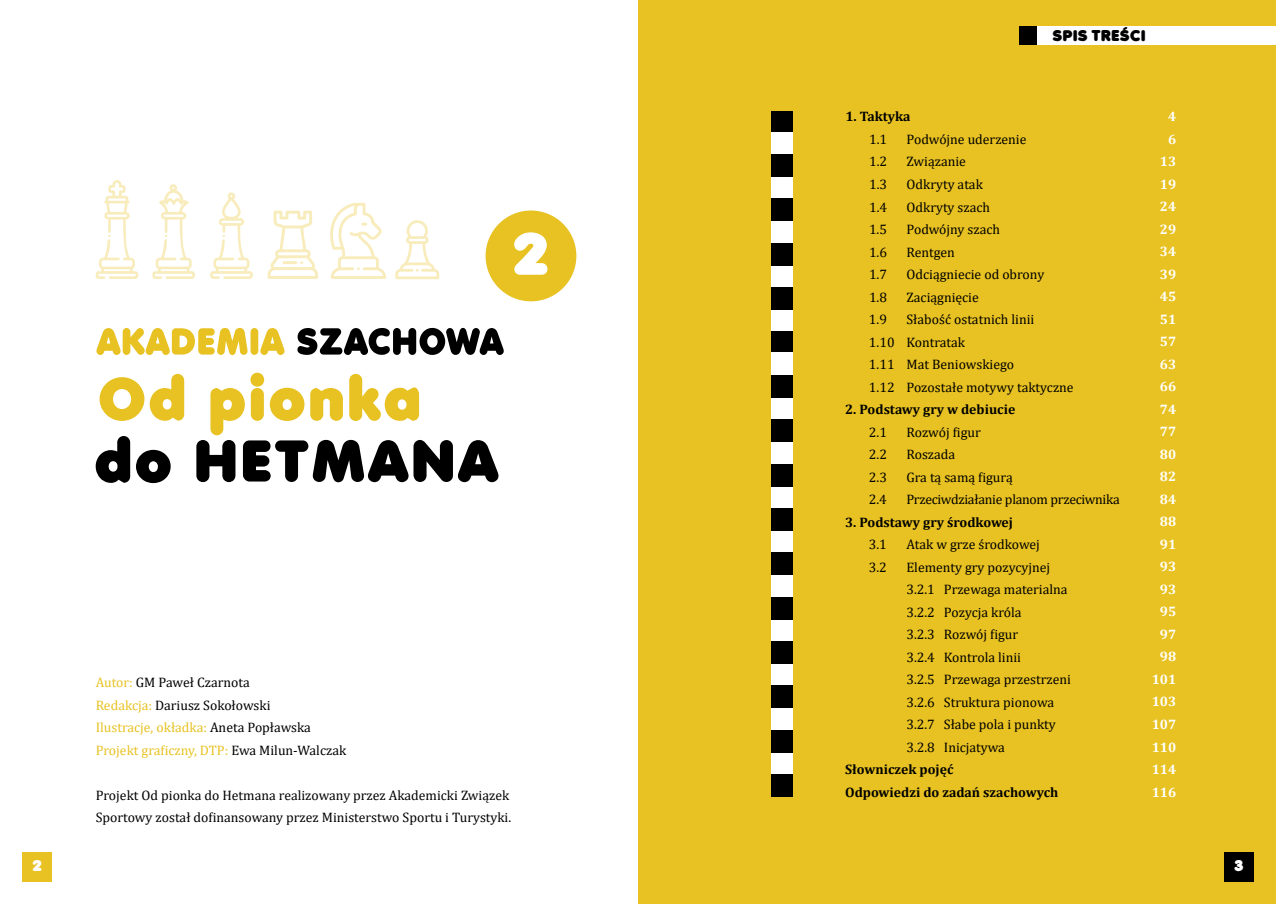
<style>
.page{position:relative;width:1276px;height:904px;background:#fff}
.page>*{position:absolute;margin:0;border:0;box-sizing:border-box;transform-origin:0 0}
.t1{font:57.62px "Anja Elianeaccent Nornal";color:#fff}
.t2{font:15px "Anja Elianeaccent Nornal";letter-spacing:.05em;color:#000}
.t3{font:15px "Anja Elianeaccent Nornal";color:#fff}
.t4{font:13.75px/22.5px "Cambria";color:#000}
.t5{font:700 13.75px/22.5px "Cambria";color:#000}
.t6{font:700 13.75px/22.5px "Cambria";color:#fff;text-align:right}
.t7{font:13.75px "Cambria";letter-spacing:-.02em;color:#000}
.s1{color:#e8c222}
</style>
<div class="page">
<div style="left:23px;top:852px;width:29px;height:29px;background:#e8c222"></div>
<div style="left:638px;top:0;width:638px;height:904px;background:#e8c222"></div>
<div style="left:771px;top:111px;width:21px;height:487px;background:#fff"></div>
<div style="left:771px;top:288px;width:21px;height:22px;background:#000"></div>
<div style="left:771px;top:243px;width:21px;height:22px;background:#000"></div>
<div style="left:771px;top:199px;width:21px;height:22px;background:#000"></div>
<div style="left:771px;top:155px;width:21px;height:22px;background:#000"></div>
<div style="left:771px;top:111px;width:21px;height:20px;background:#000"></div>
<div style="left:771px;top:332px;width:21px;height:464px;background:#fff"></div>
<div style="left:771px;top:774px;width:21px;height:22px;background:#000"></div>
<div style="left:771px;top:730px;width:21px;height:22px;background:#000"></div>
<div style="left:771px;top:685px;width:21px;height:22px;background:#000"></div>
<div style="left:771px;top:641px;width:21px;height:22px;background:#000"></div>
<div style="left:771px;top:597px;width:21px;height:22px;background:#000"></div>
<div style="left:771px;top:552px;width:21px;height:22px;background:#000"></div>
<div style="left:771px;top:508px;width:21px;height:22px;background:#000"></div>
<div style="left:771px;top:464px;width:21px;height:22px;background:#000"></div>
<div style="left:771px;top:419px;width:21px;height:22px;background:#000"></div>
<div style="left:771px;top:375px;width:21px;height:22px;background:#000"></div>
<div style="left:771px;top:331px;width:21px;height:21px;background:#000"></div>
<div style="left:1019px;top:26px;width:18px;height:19px;background:#000"></div>
<div style="left:1037px;top:26px;width:239px;height:19px;background:#fff"></div>
<svg style="left:100px;top:377px;width:44px;height:44px"></svg>
<svg style="left:150px;top:374px;width:34px;height:47px"></svg>
<svg style="left:96px;top:436px;width:34px;height:47px"></svg>
<svg style="left:136px;top:450px;width:35px;height:33px"></svg>
<svg style="left:96px;top:328px;width:188px;height:27px"></svg>
<svg style="left:297px;top:328px;width:207px;height:27px"></svg>
<svg style="left:196px;top:373px;width:302px;height:109px"></svg>
<div style="left:1224px;top:852px;width:29px;height:29px;background:#000"></div>
<svg style="left:267px;top:211px;width:51px;height:68px"></svg>
<svg style="left:395px;top:220px;width:44px;height:59px"></svg>
<svg style="left:330px;top:203px;width:56px;height:76px"></svg>
<svg style="left:96px;top:180px;width:42px;height:99px"></svg>
<svg style="left:152px;top:184px;width:43px;height:95px"></svg>
<svg style="left:210px;top:192px;width:43px;height:87px"></svg>
<div style="left:485px;top:210px;width:91px;height:91px;background:#e8c222;border-radius:50%"></div>
<h1 class="t1" style="left:511px;top:226px;width:40px">2</h1>
<p class="t3" style="left:32px;top:858px;width:12px">2</p>
<p class="t4" style="left:96px;top:671px;width:252px"><span class="s1">Autor:</span> GM Paweł Czarnota<br><span class="s1">Redakcja:</span> Dariusz Sokołowski<br><span class="s1">Ilustracje, okładka:</span> Aneta Popławska <span class="s1">Projekt graficzny, DTP:</span> Ewa Milun-Walczak</p>
<p class="t4" style="left:96px;top:784px;width:417px">Projekt Od pionka do Hetmana realizowany przez Akademicki Związek<br>Sportowy został dofinansowany przez Ministerstwo Sportu i Turystyki.</p>
<p class="t2" style="left:1052px;top:28px;width:94px">SPIS TRESCI</p>
<p class="t5" style="left:845px;top:105px;width:67px">1. Taktyka</p>
<p class="t4" style="left:869px;top:128px;width:20px">1.1</p>
<p class="t4" style="left:906px;top:128px;width:121px">Podwójne uderzenie</p>
<p class="t4" style="left:869px;top:150px;width:20px">1.2</p>
<p class="t4" style="left:906px;top:150px;width:61px">Związanie</p>
<p class="t4" style="left:869px;top:173px;width:20px">1.3</p>
<p class="t4" style="left:906px;top:173px;width:78px">Odkryty atak</p>
<p class="t4" style="left:869px;top:195px;width:20px">1.4</p>
<p class="t4" style="left:906px;top:195px;width:85px">Odkryty szach</p>
<p class="t4" style="left:869px;top:218px;width:20px">1.5</p>
<p class="t4" style="left:906px;top:218px;width:95px">Podwójny szach</p>
<p class="t4" style="left:869px;top:240px;width:20px">1.6</p>
<p class="t4" style="left:906px;top:240px;width:50px">Rentgen</p>
<p class="t4" style="left:869px;top:263px;width:20px">1.7</p>
<p class="t4" style="left:906px;top:263px;width:139px">Odciągniecie od obrony</p>
<p class="t4" style="left:869px;top:285px;width:20px">1.8</p>
<p class="t4" style="left:906px;top:285px;width:74px">Zaciągnięcie</p>
<p class="t4" style="left:869px;top:308px;width:20px">1.9</p>
<p class="t4" style="left:869px;top:308px;width:206px;text-indent:38px">Słabość ostatnich linii<br>1.10 Kontratak<br>1.11 Mat Beniowskiego<br>1.12 Pozostałe motywy taktyczne</p>
<p class="t5" style="left:845px;top:397px;width:172px">2. Podstawy gry w debiucie</p>
<p class="t4" style="left:869px;top:420px;width:20px">2.1</p>
<p class="t4" style="left:906px;top:420px;width:76px">Rozwój figur</p>
<p class="t4" style="left:869px;top:443px;width:20px">2.2</p>
<p class="t4" style="left:906px;top:443px;width:50px">Roszada</p>
<p class="t4" style="left:869px;top:465px;width:20px">2.3</p>
<p class="t4" style="left:906px;top:465px;width:108px">Gra tą samą figurą</p>
<p class="t4" style="left:869px;top:488px;width:20px">2.4</p>
<p class="t7" style="left:906px;top:491px;width:215px">Przeciwdziałanie planom przeciwnika</p>
<p class="t5" style="left:845px;top:510px;width:169px">3. Podstawy gry środkowej</p>
<p class="t4" style="left:869px;top:533px;width:20px">3.1</p>
<p class="t4" style="left:906px;top:533px;width:135px">Atak w grze środkowej</p>
<p class="t4" style="left:869px;top:555px;width:20px">3.2</p>
<p class="t4" style="left:906px;top:555px;width:166px">Elementy gry pozycyjnej<br>3.2.1 Przewaga materialna<br>3.2.2 Pozycja króla<br>3.2.3 Rozwój figur<br>3.2.4 Kontrola linii<br>3.2.5 Przewaga przestrzeni<br>3.2.6 Struktura pionowa<br>3.2.7 Słabe pola i punkty<br>3.2.8 Inicjatywa</p>
<p class="t5" style="left:845px;top:757px;width:215px">Słowniczek pojęć<br>Odpowiedzi do zadań szachowych</p>
<p class="t6" style="left:1151px;top:105px;width:26px">4<br>6<br>13<br>19<br>24<br>29<br>34<br>39<br>45<br>51<br>57<br>63<br>66<br>74<br>77<br>80<br>82<br>84<br>88<br>91<br>93<br>93<br>95<br>97<br>98<br>101<br>103<br>107<br>110<br>114<br>116</p>
<p class="t3" style="left:1233px;top:858px;width:12px">3</p>
</div>
